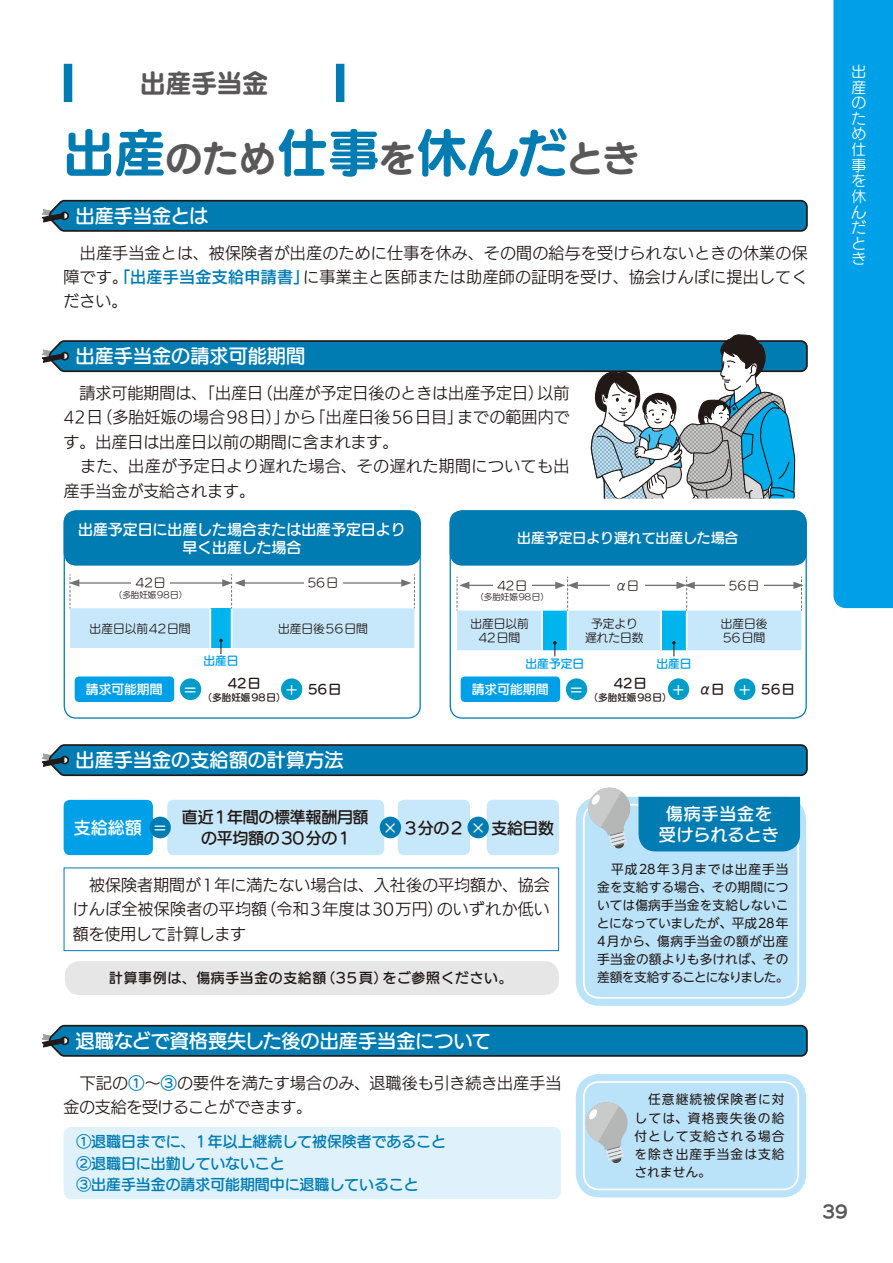
<style>
.page{position:relative;width:893px;height:1263px;background:#fff}
.page>*{position:absolute;margin:0;border:0;box-sizing:border-box;transform-origin:0 0}
.t1{font:51px "UD Marugo Large Pro B";color:#007cb2}
.t2{font:25.5px "UD Marugo Large Pro B";color:#595757}
.t3{font:19.2px "UD Marugo Large Pro DB";color:#fff}
.t4{font:17.55px "UD Marugo Large Pro M";color:#fff}
.t5{font:16.95px/21.3px "UD Marugo Large Pro DB";letter-spacing:.015em;color:#fff;text-align:center}
.t6{font:16.95px "UD Marugo Large Pro B";color:#595757}
.t7{font:15.9px/24.5px "UD Kakugo Large Pro R";letter-spacing:.01em;color:#221815}
.t8{font:15.9px/21.3px "UD Marugo Large Pro DB";letter-spacing:-.015em;color:#221815;text-align:center}
.t9{font:14.85px/21.3px "UD Marugo Large Pro DB";color:#007cb2}
.t10{font:14.85px/18px "UD Marugo Large Pro DB";color:#fff;text-align:center}
.t11{font:14.85px/15.6px "UD Marugo Large Pro M";color:#fff;text-align:justify}
.t12{font:13.8px "UD Marugo Large Pro DB";letter-spacing:.05em;color:#221815}
.t13{font:13.8px "UD Marugo Large Pro DB";color:#fff}
.t14{font:12.75px/18.1px "UD Shin M Go Pro";letter-spacing:.035em;color:#221815;text-align:justify}
.t15{font:12.75px "UD Marugo Large Pro DB";color:#221815}
.t16{font:12.75px "UD Marugo Large Pro DB";color:#fff}
.t17{font:11.7px/13.8px "UD Marugo Large Pro M";color:#221815;text-align:center}
.t18{font:11.7px "UD Marugo Large Pro DB";color:#00a0e9}
.t19{font:9.6px "UD Marugo Large Pro DB";color:#221815}
.t20{font:8.55px "UD Marugo Large Pro M";color:#221815}
.s1{font-size:36.15px;color:#595757}
.s2{font-family:"UD Kakugo Large Pro DB";color:#007cb2}
.s3{font-family:"UD Marugo Large Pro M";font-size:17.55px;color:#fff}
.s4{font-family:"UD Marugo Large Pro DB";color:#007cb2}
</style>
<div class="page">
<svg style="left:42px;top:199px;width:766px;height:33px;background:#1077a4"></svg>
<svg style="left:42px;top:744px;width:766px;height:33px;background:#1077a4"></svg>
<svg style="left:42px;top:1024px;width:766px;height:33px;background:#1077a4"></svg>
<div style="left:64px;top:64px;width:8px;height:38px;background:#007cb2"></div>
<div style="left:336px;top:64px;width:8px;height:38px;background:#007cb2"></div>
<svg style="left:69px;top:574px;width:346px;height:80px"></svg>
<div style="left:64px;top:510px;width:357px;height:56px;background:#007cb2;border-radius:13px"></div>
<div style="left:450px;top:510px;width:357px;height:56px;background:#007cb2;border-radius:13px"></div>
<div style="left:64px;top:867px;width:495px;height:84px;border:1px solid #007cb2"></div>
<div style="left:65px;top:961px;width:494px;height:34px;background:#e6e6e6;border-radius:15px"></div>
<div style="left:64px;top:800px;width:89px;height:55px;background:#00a0e9;border-radius:6px"></div>
<div style="left:167px;top:800px;width:217px;height:55px;background:#c7e8fa;border-radius:6px"></div>
<div style="left:64px;top:1127px;width:497px;height:72px;background:#dff2fc;border-radius:9px"></div>
<div style="left:398px;top:800px;width:72px;height:55px;background:#c7e8fa;border-radius:6px"></div>
<div style="left:487px;top:800px;width:72px;height:55px;background:#c7e8fa;border-radius:6px"></div>
<div style="left:150px;top:817px;width:21px;height:21px;background:#007cb2;border-radius:50%"></div>
<div style="left:75px;top:676px;width:99px;height:26px;background:#00a0e9;border-radius:4px"></div>
<div style="left:180px;top:678px;width:21px;height:22px;background:#009cc8;border-radius:50%"></div>
<div style="left:281px;top:678px;width:21px;height:22px;background:#009cc8;border-radius:50%"></div>
<div style="left:468px;top:817px;width:21px;height:21px;background:#007cb2;border-radius:50%"></div>
<div style="left:380px;top:817px;width:21px;height:21px;background:#007cb2;border-radius:50%"></div>
<div style="left:461px;top:676px;width:99px;height:26px;background:#00a0e9;border-radius:4px"></div>
<div style="left:566px;top:678px;width:21px;height:22px;background:#009cc8;border-radius:50%"></div>
<div style="left:668px;top:678px;width:21px;height:22px;background:#009cc8;border-radius:50%"></div>
<div style="left:734px;top:678px;width:21px;height:22px;background:#009cc8;border-radius:50%"></div>
<div style="left:575px;top:796px;width:232px;height:211px;background:#bae3f9;border-radius:25px"></div>
<div style="left:574px;top:795px;width:234px;height:212px;border:2px solid #fff;border-radius:25px"></div>
<div style="left:583px;top:804px;width:216px;height:195px;border:2px solid #fff;border-radius:16px"></div>
<div style="left:575px;top:1073px;width:232px;height:125px;background:#bae3f9;border-radius:25px"></div>
<div style="left:574px;top:1072px;width:234px;height:127px;border:2px solid #fff;border-radius:25px"></div>
<div style="left:583px;top:1081px;width:216px;height:109px;border:2px solid #fff;border-radius:16px"></div>
<div style="left:638px;top:797px;width:162px;height:54px;background:#007cb2"></div>
<svg style="left:588px;top:787px;width:43px;height:62px"></svg>
<svg style="left:585px;top:1102px;width:43px;height:61px"></svg>
<svg style="left:457px;top:577px;width:347px;height:79px"></svg>
<svg style="left:42px;top:334px;width:766px;height:165px"></svg>
<div style="left:833px;top:0;width:60px;height:608px;background:#00a0e9"></div>
<h2 class="t2" style="left:140px;top:61px;width:129px">出産手当金</h2>
<h1 class="t1" style="left:63px;top:109px;width:577px">出産<span class="s1">のため</span>仕事<span class="s1">を</span>休んだ<span class="s1">とき</span></h1>
<p class="t3" style="left:76px;top:199px;width:134px">出産手当金とは</p>
<p class="t7" style="left:64px;top:240px;width:746px;text-align:justify">　出産手当金とは、被保険者が出産のために仕事を休み、その間の給与を受けられないときの休業の保障です。<span class="s2">「出産手当金支給申請書」</span>に事業主と医師または助産師の証明を受け、協会けんぽに提出してください。</p>
<p class="t3" style="left:76px;top:339px;width:231px">出産手当金の請求可能期間</p>
<p class="t7" style="left:64px;top:380px;width:508px">　請求可能期間は、「出産日（出産が予定日後のときは出産予定日）以前<br>42日（多胎妊娠の場合98日）」から「出産日後56日目」までの範囲内です。出産日は出産日以前の期間に含まれます。<br>　また、出産が予定日より遅れた場合、その遅れた期間についても出産手当金が支給されます。</p>
<p class="t10" style="left:78px;top:518px;width:329px">出産予定日に出産した場合または出産予定日より早く出産した場合</p>
<p class="t13" style="left:517px;top:526px;width:223px">出産予定日より遅れて出産した場合</p>
<p class="t17" style="left:136px;top:575px;width:31px">42日</p>
<p class="t20" style="left:114px;top:587px;width:75px">（多胎妊娠98日）</p>
<p class="t17" style="left:308px;top:575px;width:32px">56日</p>
<p class="t17" style="left:497px;top:577px;width:31px">42日</p>
<p class="t20" style="left:475px;top:590px;width:75px">（多胎妊娠98日）</p>
<p class="t17" style="left:615px;top:577px;width:25px">α日</p>
<p class="t17" style="left:729px;top:577px;width:32px">56日</p>
<p class="t17" style="left:90px;top:620px;width:103px">出産日以前42日間</p>
<p class="t17" style="left:278px;top:620px;width:91px">出産日後56日間</p>
<p class="t17" style="left:470px;top:615px;width:60px">出産日以前<br>42日間</p>
<p class="t17" style="left:585px;top:615px;width:60px">予定より遅れた日数</p>
<p class="t17" style="left:721px;top:615px;width:48px;text-align:left">出産日後<br>56日間</p>
<p class="t18" style="left:203px;top:651px;width:37px">出産日</p>
<p class="t18" style="left:526px;top:653px;width:60px">出産予定日</p>
<p class="t18" style="left:656px;top:653px;width:37px">出産日</p>
<p class="t16" style="left:86px;top:678px;width:78px">請求可能期間</p>
<p class="t15" style="left:228px;top:672px;width:34px">42日</p>
<p class="t19" style="left:203px;top:689px;width:85px">（多胎妊娠98日）</p>
<p class="t4" style="left:185px;top:672px;width:13px">=</p>
<p class="t15" style="left:286px;top:678px;width:57px"><span class="s3">+</span> 56日</p>
<p class="t16" style="left:472px;top:678px;width:78px">請求可能期間</p>
<p class="t15" style="left:614px;top:672px;width:34px">42日</p>
<p class="t19" style="left:589px;top:689px;width:85px">（多胎妊娠98日）</p>
<p class="t4" style="left:571px;top:672px;width:13px">=</p>
<p class="t15" style="left:673px;top:678px;width:123px"><span class="s3">+</span> α日 <span class="s3">+</span> 56日</p>
<p class="t11" style="left:851px;top:62px;width:16px">出産のため仕事を休んだとき</p>
<p class="t3" style="left:76px;top:743px;width:269px">出産手当金の支給額の計算方法</p>
<p class="t5" style="left:74px;top:815px;width:70px">支給総額</p>
<p class="t8" style="left:182px;top:805px;width:188px">直近１年間の標準報酬月額の平均額の30分の1</p>
<p class="t4" style="left:154px;top:811px;width:13px">=</p>
<p class="t4" style="left:385px;top:811px;width:13px">×</p>
<p class="t8" style="left:472px;top:815px;width:83px"><span class="s3">×</span> 支給日数</p>
<p class="t8" style="left:405px;top:815px;width:59px">3分の2</p>
<p class="t7" style="left:73px;top:872px;width:478px;text-align:justify">　被保険者期間が1年に満たない場合は、入社後の平均額か、協会けんぽ全被保険者の平均額（令和3年度は30万円）のいずれか低い額を使用して計算します</p>
<p class="t12" style="left:109px;top:966px;width:405px">計算事例は、傷病手当金の支給額（35頁）をご参照ください。</p>
<p class="t3" style="left:76px;top:1024px;width:416px">退職などで資格喪失した後の出産手当金について</p>
<p class="t7" style="left:64px;top:1070px;width:499px">　下記の<span class="s4">①</span>〜<span class="s4">③</span>の要件を満たす場合のみ、退職後も引き続き出産手当金の支給を受けることができます。</p>
<p class="t9" style="left:76px;top:1130px;width:371px">①退職日までに、1年以上継続して被保険者であること<br>②退職日に出勤していないこと<br>③出産手当金の請求可能期間中に退職していること</p>
<p class="t5" style="left:659px;top:801px;width:121px">傷病手当金を受けられるとき</p>
<p class="t14" style="left:597px;top:859px;width:193px">　平成28年3月までは出産手当金を支給する場合、その期間については傷病手当金を支給しないことになっていましたが、平成28年4月から、傷病手当金の額が出産手当金の額よりも多ければ、その差額を支給することになりました。</p>
<p class="t14" style="left:634px;top:1090px;width:152px">　任意継続被保険者に対しては、資格喪失後の給付として支給される場合を除き出産手当金は支給されません。</p>
<p class="t6" style="left:822px;top:1197px;width:27px">39</p>
</div>
